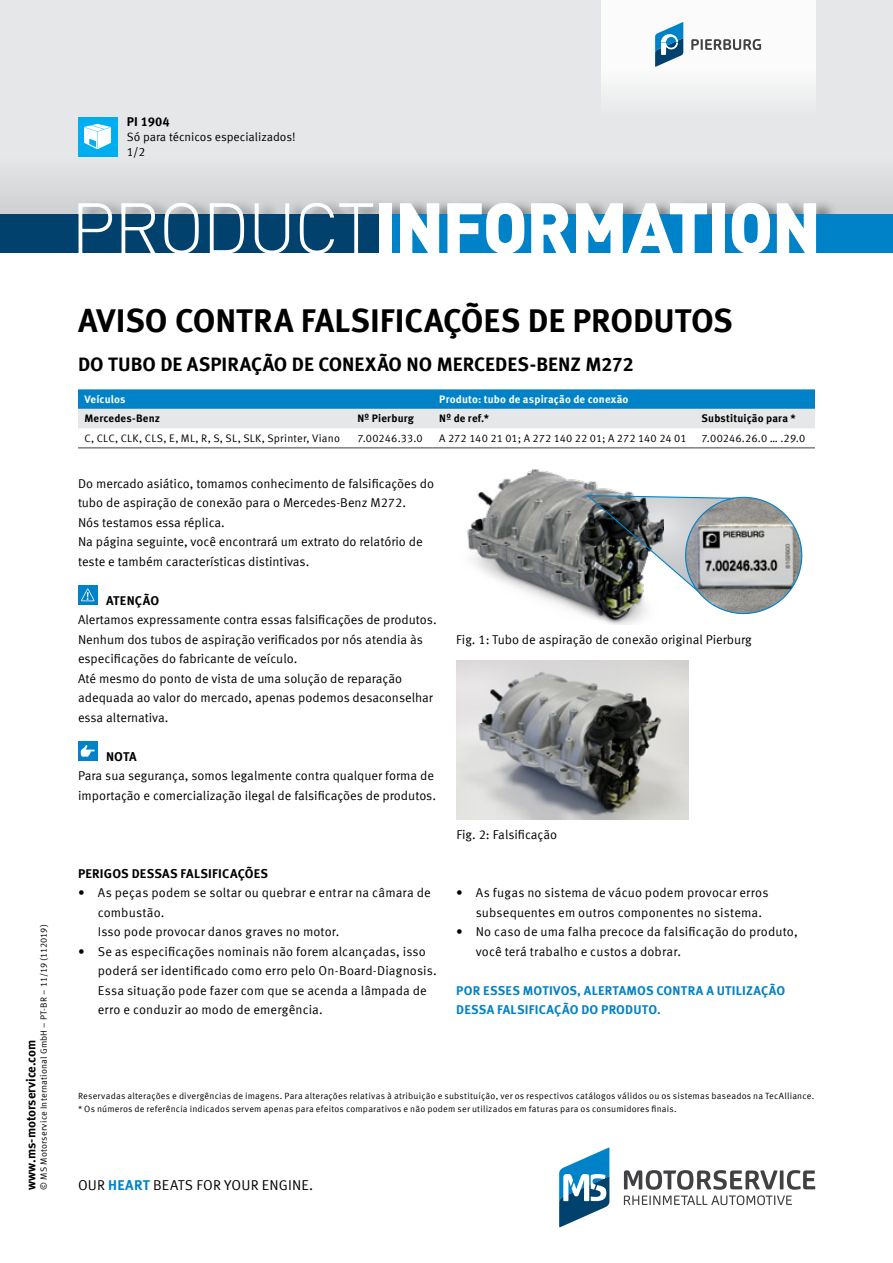
<style>
.page{position:relative;width:893px;height:1263px;background:#fff}
.page>*{position:absolute;margin:0;border:0;box-sizing:border-box;transform-origin:0 0}
.t1{font:900 70.5px "DIN Offc";letter-spacing:-.025em;color:#fff}
.t2{font:700 33px "Meta Offc Pro";letter-spacing:-.005em;color:#000}
.t3{font:700 19.5px "Meta Offc Pro";color:#000}
.t4{font:14.25px "Meta Offc Pro Norm";letter-spacing:.01em;color:#000}
.t5{font:12.75px/19.5px "Meta Offc Pro Norm";color:#000}
.t6{font:700 12.75px/19.5px "Meta Offc Pro";letter-spacing:.015em;color:#0082c8}
.t7{font:700 12.75px "Meta Offc Pro";letter-spacing:.01em;color:#000}
.t8{font:12px "Meta Offc Pro Norm";letter-spacing:-.005em;color:#000}
.t9{font:10.8px "Meta Offc Pro Norm";letter-spacing:.015em;color:#000}
.t10{font:700 10.8px "Meta Offc Pro";letter-spacing:.015em;color:#000}
.t11{font:700 10.8px "Meta Offc Pro";letter-spacing:.015em;color:#fff}
.t12{font:9px/12.6px "Meta Offc Pro Norm";letter-spacing:.025em;color:#000}
.s1{font-weight:300}
.s2{font-family:"Meta Offc Pro";font-weight:700;color:#0082c8}
</style>
<div class="page">
<svg style="left:559px;top:1147px;width:50px;height:80px"></svg>
<svg style="left:624px;top:1170px;width:191px;height:35px"></svg>
<div style="left:0;top:0;width:893px;height:225px;background:#e6e7e8"></div>
<div style="left:0;top:156px;width:893px;height:58px;background:#dcdddf"></div>
<div style="left:80px;top:199px;width:757px;height:15px;background:#000;opacity:.4"></div>
<div style="left:78px;top:117px;width:39px;height:39px;background:#00aeef"></div>
<svg style="left:84px;top:124px;width:27px;height:25px"></svg>
<div style="left:0;top:214px;width:893px;height:39px;background:#00416e"></div>
<div style="left:386px;top:214px;width:507px;height:39px;background:#0082c8"></div>
<div style="left:601px;top:0;width:214px;height:117px;background:linear-gradient(to bottom,#fff,#edeeef)"></div>
<svg style="left:691px;top:39px;width:70px;height:11px"></svg>
<svg style="left:655px;top:22px;width:28px;height:45px"></svg>
<img style="left:467px;top:469px;width:165px;height:155px">
<img style="left:456px;top:660px;width:233px;height:159px">
<svg style="left:586px;top:490px;width:217px;height:133px"></svg>
<svg style="left:78px;top:389px;width:737px;height:39px;background:#73b5d8"></svg>
<hr style="left:78px;top:447px;width:273px;height:1px;background:#414042">
<hr style="left:351px;top:447px;width:82px;height:1px;background:#414042">
<hr style="left:433px;top:447px;width:262px;height:1px;background:#414042">
<hr style="left:695px;top:447px;width:120px;height:1px;background:#414042">
<div style="left:78px;top:585px;width:19px;height:19px;background:#0082c8"></div>
<svg style="left:81px;top:588px;width:14px;height:13px"></svg>
<div style="left:78px;top:741px;width:19px;height:19px;background:#0082c8"></div>
<svg style="left:81px;top:745px;width:14px;height:12px"></svg>
<p class="t12" style="left:37px;top:1189px;width:267px;rotate:-90deg">© MS Motorservice International GmbH – PT-BR – 11/19 (112019)</p>
<p class="t7" style="left:21px;top:1189px;width:151px;rotate:-90deg">www.ms-motorservice.com</p>
<p class="t7" style="left:127px;top:111px;width:45px">PI 1904</p>
<p class="t8" style="left:127px;top:128px;width:170px">Só para técnicos especializados!</p>
<p class="t8" style="left:127px;top:143px;width:20px">1/2</p>
<h1 class="t1" style="left:71px;top:181px;width:752px"><span class="s1">PRODUCT</span>INFORMATION</h1>
<h2 class="t2" style="left:78px;top:294px;width:656px">AVISO CONTRA FALSIFICAÇÕES DE PRODUTOS</h2>
<h3 class="t3" style="left:78px;top:348px;width:557px">DO TUBO DE ASPIRAÇÃO DE CONEXÃO NO MERCEDES-BENZ M272</h3>
<p class="t11" style="left:84px;top:391px;width:43px">Veículos</p>
<p class="t11" style="left:439px;top:391px;width:191px">Produto: tubo de aspiração de conexão</p>
<p class="t10" style="left:84px;top:410px;width:77px">Mercedes-Benz</p>
<p class="t10" style="left:357px;top:410px;width:58px">Nº Pierburg</p>
<p class="t10" style="left:439px;top:410px;width:51px">Nº de ref.*</p>
<p class="t10" style="left:702px;top:410px;width:96px">Substituição para *</p>
<p class="t9" style="left:84px;top:430px;width:257px">C, CLC, CLK, CLS, E, ML, R, S, SL, SLK, Sprinter, Viano</p>
<p class="t9" style="left:357px;top:430px;width:67px">7.00246.33.0</p>
<p class="t9" style="left:439px;top:430px;width:249px">A 272 140 21 01; A 272 140 22 01; A 272 140 24 01</p>
<p class="t9" style="left:702px;top:430px;width:105px">7.00246.26.0 … .29.0</p>
<p class="t5" style="left:78px;top:473px;width:358px">Do mercado asiático, tomamos conhecimento de falsificações do tubo de aspiração de conexão para o Mercedes-Benz M272.<br>Nós testamos essa réplica.<br>Na página seguinte, você encontrará um extrato do relatório de teste e também características distintivas.</p>
<p class="t7" style="left:106px;top:590px;width:55px">ATENÇÃO</p>
<p class="t5" style="left:78px;top:609px;width:360px">Alertamos expressamente contra essas falsificações de produtos.<br>Nenhum dos tubos de aspiração verificados por nós atendia às especificações do fabricante de veículo.<br>Até mesmo do ponto de vista de uma solução de reparação adequada ao valor do mercado, apenas podemos desaconselhar essa alternativa.</p>
<p class="t7" style="left:106px;top:746px;width:32px">NOTA</p>
<p class="t5" style="left:78px;top:765px;width:360px">Para sua segurança, somos legalmente contra qualquer forma de importação e comercialização ilegal de falsificações de produtos.</p>
<p class="t5" style="left:456px;top:824px;width:102px">Fig. 2: Falsificação</p>
<p class="t5" style="left:456px;top:629px;width:297px">Fig. 1: Tubo de aspiração de conexão original Pierburg</p>
<p class="t7" style="left:78px;top:863px;width:192px">PERIGOS DESSAS FALSIFICAÇÕES</p>
<p class="t5" style="left:98px;top:882px;width:334px;text-indent:-19px">• As peças podem se soltar ou quebrar e entrar na câmara de combustão.<br>Isso pode provocar danos graves no motor.</p>
<p class="t5" style="left:98px;top:940px;width:340px;text-indent:-19px">• Se as especificações nominais não forem alcançadas, isso poderá ser identificado como erro pelo On-Board-Diagnosis.<br>Essa situação pode fazer com que se acenda a lâmpada de erro e conduzir ao modo de emergência.</p>
<p class="t5" style="left:476px;top:882px;width:294px;text-indent:-19px">• As fugas no sistema de vácuo podem provocar erros subsequentes em outros componentes no sistema.</p>
<p class="t5" style="left:476px;top:921px;width:323px;text-indent:-19px">• No caso de uma falha precoce da falsificação do produto, você terá trabalho e custos a dobrar.</p>
<p class="t6" style="left:456px;top:979px;width:330px">POR ESSES MOTIVOS, ALERTAMOS CONTRA A UTILIZAÇÃO<br>DESSA FALSIFICAÇÃO DO PRODUTO.</p>
<p class="t12" style="left:78px;top:1089px;width:738px">Reservadas alterações e divergências de imagens. Para alterações relativas à atribuição e substituição, ver os respectivos catálogos válidos ou os sistemas baseados na TecAlliance. * Os números de referência indicados servem apenas para efeitos comparativos e não podem ser utilizados em faturas para os consumidores finais.</p>
<p class="t4" style="left:78px;top:1174px;width:237px">OUR <span class="s2">HEART</span> BEATS FOR YOUR ENGINE.</p>
</div>
